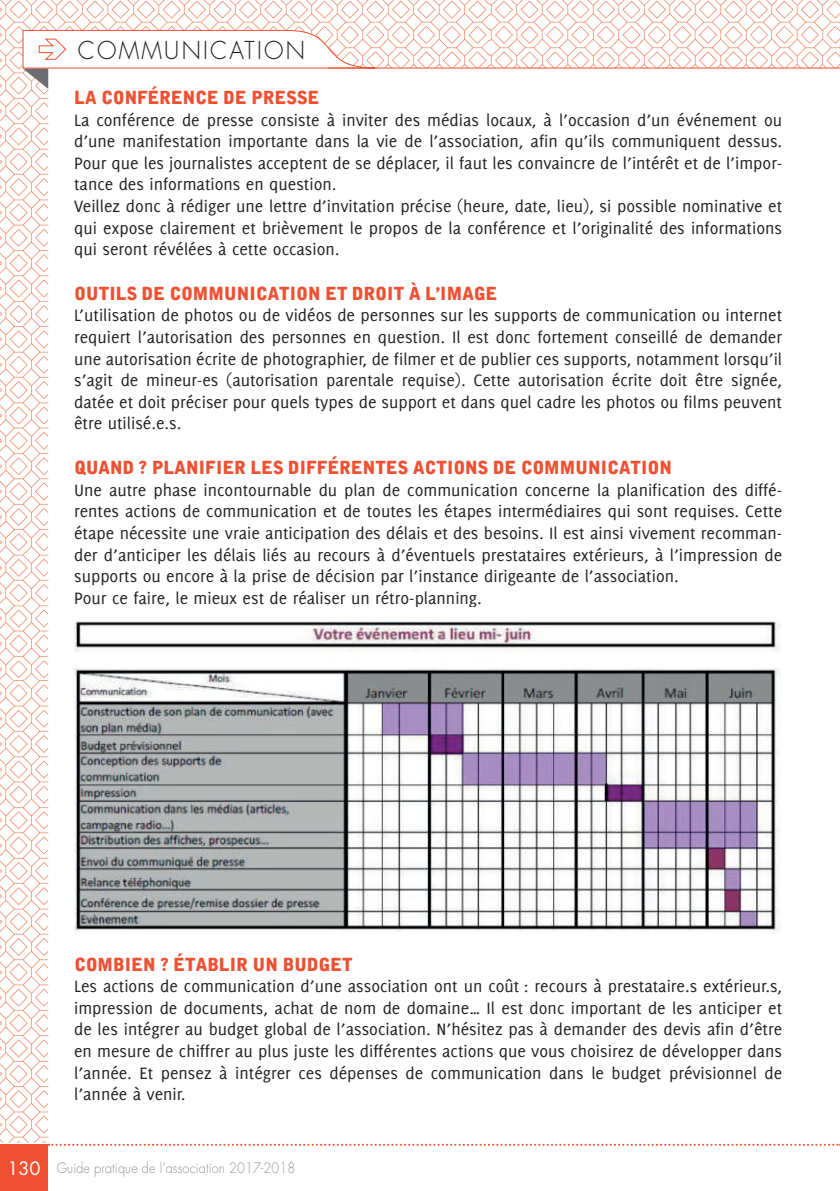
<style>
.page{position:relative;width:840px;height:1191px;background:#fff}
.page>*{position:absolute;margin:0;border:0;box-sizing:border-box;transform-origin:0 0}
.t1{font:300 24px "Futura Std";letter-spacing:.1em;color:#231f20;scale:.95 1}
.t2{font:18px/21.6px "Delicious";color:#231f20}
.t3{font:18px "Alpha Ligue";letter-spacing:-.02em;color:#ef5032}
.t4{font:300 14px "Futura Std";letter-spacing:.01em;color:#939598;scale:.9 1}
.s1{font-weight:400;font-size:18px;color:#fff}
</style>
<div class="page">
<img style="left:0;top:0;width:839px;height:1142px">
<div style="left:0;top:1143px;width:48px;height:48px;background:#ef5032"></div>
<svg style="left:48px;top:1143px;width:792px;height:2px"></svg>
<svg style="left:22px;top:30px;width:353px;height:59px"></svg>
<hr style="left:327px;top:68px;width:512px;height:1px;background:#ef5032">
<img style="left:74px;top:607px;width:707px;height:326px">
<h1 class="t1" style="left:78px;top:36px;width:240px">COMMUNICATION</h1>
<p class="t3" style="left:74px;top:86px;width:246px">LA CONFÉRENCE DE PRESSE</p>
<p class="t2" style="left:74px;top:109px;width:709px">La conférence de presse consiste à inviter des médias locaux, à l’occasion d’un événement ou d’une manifestation importante dans la vie de l’association, afin qu’ils communiquent dessus.<br>Pour que les journalistes acceptent de se déplacer, il faut les convaincre de l’intérêt et de l’impor&shy;tance des informations en question.<br>Veillez donc à rédiger une lettre d’invitation précise (heure, date, lieu), si possible nominative et qui expose clairement et brièvement le propos de la conférence et l’originalité des informations qui seront révélées à cette occasion.</p>
<p class="t3" style="left:74px;top:282px;width:424px">OUTILS DE COMMUNICATION ET DROIT À L’IMAGE</p>
<p class="t2" style="left:74px;top:304px;width:709px;text-align:justify">L’utilisation de photos ou de vidéos de personnes sur les supports de communication ou internet requiert l’autorisation des personnes en question. Il est donc fortement conseillé de demander une autorisation écrite de photographier, de filmer et de publier ces supports, notamment lorsqu’il s’agit de mineur-es (autorisation parentale requise). Cette autorisation écrite doit être signée, datée et doit préciser pour quels types de support et dans quel cadre les photos ou films peuvent être utilisé.e.s.</p>
<p class="t3" style="left:74px;top:456px;width:599px">QUAND ? PLANIFIER LES DIFFÉRENTES ACTIONS DE COMMUNICATION</p>
<p class="t2" style="left:74px;top:479px;width:709px">Une autre phase incontournable du plan de communication concerne la planification des diffé&shy;rentes actions de communication et de toutes les étapes intermédiaires qui sont requises. Cette étape nécessite une vraie anticipation des délais et des besoins. Il est ainsi vivement recomman&shy;der d’anticiper les délais liés au recours à d’éventuels prestataires extérieurs, à l’impression de supports ou encore à la prise de décision par l’instance dirigeante de l’association.<br>Pour ce faire, le mieux est de réaliser un rétro-planning.</p>
<p class="t3" style="left:74px;top:953px;width:280px">COMBIEN ? ÉTABLIR UN BUDGET</p>
<p class="t2" style="left:74px;top:975px;width:709px;text-align:justify">Les actions de communication d’une association ont un coût : recours à prestataire.s extérieur.s, impression de documents, achat de nom de domaine… Il est donc important de les anticiper et de les intégrer au budget global de l’association. N’hésitez pas à demander des devis afin d’être en mesure de chiffrer au plus juste les différentes actions que vous choisirez de développer dans l’année. Et pensez à intégrer ces dépenses de communication dans le budget prévisionnel de l’année à venir.</p>
<p class="t4" style="left:7px;top:1159px;width:321px"><span class="s1">130</span> Guide pratique de l’association 2017-2018</p>
</div>
